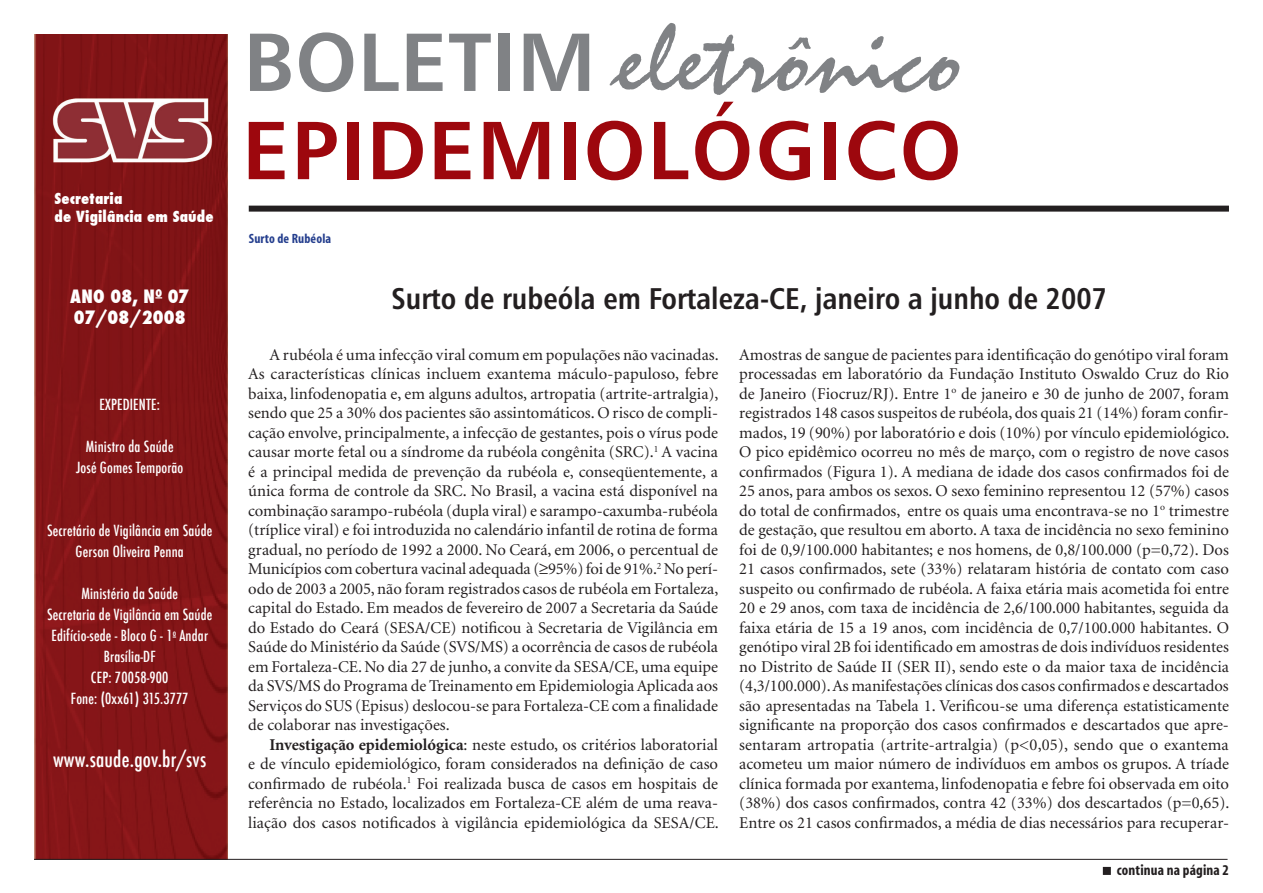
<style>
.page{position:relative;width:1263px;height:893px;background:#fff}
.page>*{position:absolute;margin:0;border:0;box-sizing:border-box;transform-origin:0 0}
.t1{font:97.5px "Staccato 222 BT";letter-spacing:.01em;color:#808285}
.t2{font:82.5px "Humanist 777 BT Bold B";letter-spacing:.025em;color:#9d070d}
.t3{font:82.5px "Humanist 777 BT Bold B";letter-spacing:.01em;color:#808285}
.TEXTO_PADRAO{font:30px "Humanist 777 BT Bold Condensed B";color:#231f20}
.t4{font:500 condensed 21px "Futura";letter-spacing:.01em;color:#fff}
.t5{font:800 condensed 18px "Futura";letter-spacing:.01em;color:#fff}
.TEXTO_PADRAO-2{font:16.5px/19.5px "Minion";color:#231f20;text-align:justify}
.t6{font:500 condensed 15px "Futura";letter-spacing:.01em;color:#fff}
.t7{font:800 condensed 15px "Futura";letter-spacing:.01em;color:#fff}
.t8{font:700 condensed 15px "Myriad";letter-spacing:.01em;color:#231f20}
.t9{font:700 condensed 13.5px "Myriad";letter-spacing:.01em;color:#253f8e}
.s1{font-weight:700}
</style>
<div class="page">
<img style="left:34px;top:34px;width:193px;height:825px">
<hr style="left:34px;top:859px;width:1193px;height:1px;background:#231f20">
<div style="left:249px;top:206px;width:980px;height:6px;background:#231f20"></div>
<div style="left:1103px;top:868px;width:7px;height:6px;background:#231f20"></div>
<div style="left:1103px;top:867px;width:8px;height:8px;border:2px solid #231f20"></div>
<p class="t7" style="left:55px;top:188px;width:69px">Secretaria</p>
<p class="t7" style="left:55px;top:206px;width:161px">de Vigilância em Saúde</p>
<p class="t5" style="left:70px;top:284px;width:120px">ANO 08, N<sup>O</sup> 07</p>
<p class="t5" style="left:74px;top:305px;width:113px">07/08/2008</p>
<p class="t6" style="left:100px;top:395px;width:62px">EXPEDIENTE:</p>
<p class="t6" style="left:86px;top:437px;width:89px">Ministro da Saúde</p>
<p class="t6" style="left:76px;top:458px;width:109px">José Gomes Temporão</p>
<p class="t6" style="left:47px;top:521px;width:167px">Secretário de Vigilância em Saúde</p>
<p class="t6" style="left:76px;top:542px;width:110px">Gerson Oliveira Penna</p>
<p class="t6" style="left:81px;top:584px;width:98px">Ministério da Saúde</p>
<p class="t6" style="left:47px;top:605px;width:167px">Secretaria de Vigilância em Saúde</p>
<p class="t6" style="left:51px;top:626px;width:158px">Edifício-sede - Bloco G - 1<sup>o</sup> Andar</p>
<p class="t6" style="left:104px;top:647px;width:53px">Brasília-DF</p>
<p class="t6" style="left:91px;top:668px;width:79px">CEP: 70058-900</p>
<p class="t6" style="left:71px;top:689px;width:119px">Fone: (0xx61) 315.3777</p>
<p class="t4" style="left:53px;top:746px;width:155px">www.saude.gov.br/svs</p>
<p class="t1" style="left:620px;top:5px;width:347px">eletrônico</p>
<p class="t2" style="left:242px;top:98px;width:721px">EPIDEMIOLÓGICO</p>
<p class="t3" style="left:244px;top:10px;width:353px">BOLETIM</p>
<p class="t9" style="left:249px;top:231px;width:84px">Surto de Rubéola</p>
<p class="TEXTO_PADRAO" style="left:392px;top:280px;width:717px">Surto de rubeóla em Fortaleza-CE, janeiro a junho de 2007</p>
<p class="TEXTO_PADRAO-2" style="left:248px;top:345px;width:472px;text-indent:21px">A rubéola é uma infecção viral comum em populações não vacinadas.<br>As características clínicas incluem exantema máculo-papuloso, febre baixa, linfodenopatia e, em alguns adultos, artropatia (artrite-artralgia), sendo que 25 a 30% dos pacientes são assintomáticos. O risco de compli&shy;cação envolve, principalmente, a infecção de gestantes, pois o vírus pode causar morte fetal ou a síndrome da rubéola congênita (SRC).<sup>1</sup> A vacina é a principal medida de prevenção da rubéola e, conseqüentemente, a única forma de controle da SRC. No Brasil, a vacina está disponível na combinação sarampo-rubéola (dupla viral) e sarampo-caxumba-rubéola (tríplice viral) e foi introduzida no calendário infantil de rotina de forma gradual, no período de 1992 a 2000. No Ceará, em 2006, o percentual de Municípios com cobertura vacinal adequada (≥95%) foi de 91%.<sup>2</sup> No perí&shy;odo de 2003 a 2005, não foram registrados casos de rubéola em Fortaleza, capital do Estado. Em meados de fevereiro de 2007 a Secretaria da Saúde do Estado do Ceará (SESA/CE) notificou à Secretaria de Vigilância em Saúde do Ministério da Saúde (SVS/MS) a ocorrência de casos de rubéola em Fortaleza-CE. No dia 27 de junho, a convite da SESA/CE, uma equipe da SVS/MS do Programa de Treinamento em Epidemiologia Aplicada aos Serviços do SUS (Episus) deslocou-se para Fortaleza-CE com a finalidade de colaborar nas investigações.</p>
<p class="TEXTO_PADRAO-2" style="left:248px;top:735px;width:472px;text-indent:21px"><span class="s1">Investigação epidemiológica</span>: neste estudo, os critérios laboratorial e de vínculo epidemiológico, foram considerados na definição de caso confirmado de rubéola.<sup>1</sup> Foi realizada busca de casos em hospitais de referência no Estado, localizados em Fortaleza-CE além de uma reava&shy;liação dos casos notificados à vigilância epidemiológica da SESA/CE.</p>
<p class="TEXTO_PADRAO-2" style="left:739px;top:345px;width:492px">Amostras de sangue de pacientes para identificação do genótipo viral foram processadas em laboratório da Fundação Instituto Oswaldo Cruz do Rio de Janeiro (Fiocruz/RJ). Entre 1<sup>o</sup> de janeiro e 30 de junho de 2007, foram registrados 148 casos suspeitos de rubéola, dos quais 21 (14%) foram confir&shy;mados, 19 (90%) por laboratório e dois (10%) por vínculo epidemiológico.<br>O pico epidêmico ocorreu no mês de março, com o registro de nove casos confirmados (Figura 1). A mediana de idade dos casos confirmados foi de 25 anos, para ambos os sexos. O sexo feminino representou 12 (57%) casos do total de confirmados, entre os quais uma encontrava-se no 1<sup>o</sup> trimestre de gestação, que resultou em aborto. A taxa de incidência no sexo feminino foi de 0,9/100.000 habitantes; e nos homens, de 0,8/100.000 (p=0,72). Dos 21 casos confirmados, sete (33%) relataram história de contato com caso suspeito ou confirmado de rubéola. A faixa etária mais acometida foi entre 20 e 29 anos, com taxa de incidência de 2,6/100.000 habitantes, seguida da faixa etária de 15 a 19 anos, com incidência de 0,7/100.000 habitantes. O genótipo viral 2B foi identificado em amostras de dois indivíduos residentes no Distrito de Saúde II (SER II), sendo este o da maior taxa de incidência (4,3/100.000). As manifestações clínicas dos casos confirmados e descartados são apresentadas na Tabela 1. Verificou-se uma diferença estatisticamente significante na proporção dos casos confirmados e descartados que apre&shy;sentaram artropatia (artrite-artralgia) (p&lt;0,05), sendo que o exantema acometeu um maior número de indivíduos em ambos os grupos. A tríade clínica formada por exantema, linfodenopatia e febre foi observada em oito (38%) dos casos confirmados, contra 42 (33%) dos descartados (p=0,65).<br>Entre os 21 casos confirmados, a média de dias necessários para recuperar-</p>
<p class="t8" style="left:1117px;top:862px;width:114px">continua na página 2</p>
</div>
